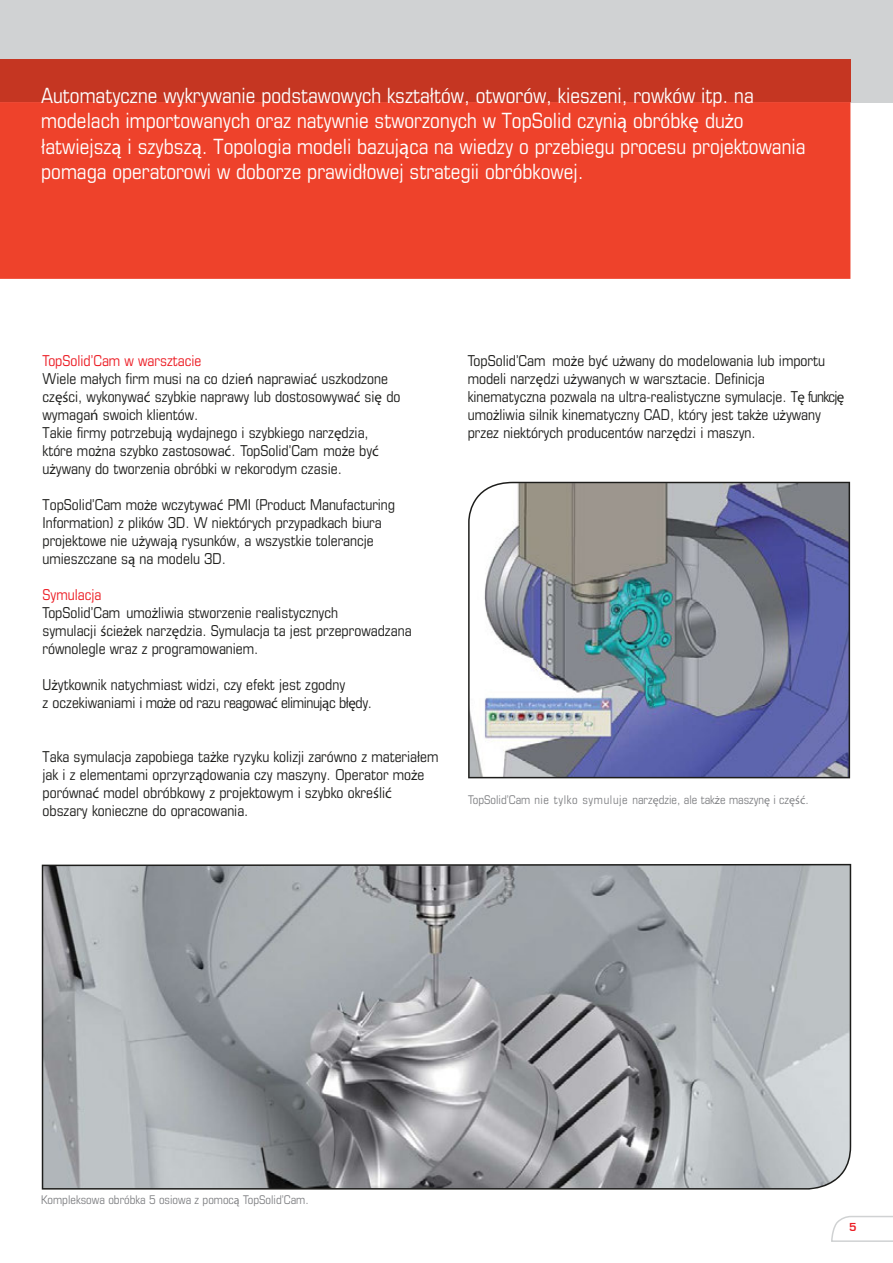
<style>
.page{position:relative;width:893px;height:1263px;background:#fff}
.page>*{position:absolute;margin:0;border:0;box-sizing:border-box;transform-origin:0 0}
.t1{font:condensed 21px/25.2px "Eurostile";color:#fff}
.t2{font:condensed 15px/18px "Eurostile";color:#1d1d1b}
.t3{font:condensed 12px "Eurostile";color:#808184}
.t4{font:700 12px "Eurostile";color:#ec1c24}
.s1{font-family:"Myriad Pro";font-stretch:normal}
.s2{color:#ec1c24}
</style>
<div class="page">
<div style="left:0;top:0;width:893px;height:102px;background:#d0d2d3"></div>
<div style="left:0;top:102px;width:850px;height:177px;background:#ee422b"></div>
<div style="left:0;top:60px;width:850px;height:42px;background:#c53622"></div>
<svg style="left:831px;top:1216px;width:62px;height:26px"></svg>
<svg style="left:42px;top:864px;width:809px;height:325px;background:#a1a4a8"></svg>
<img style="left:468px;top:482px;width:382px;height:296px">
<p class="t1" style="left:41px;top:83px;width:766px">Automatyczne wykrywanie podstawowych kształtów, otworów, kieszeni, rowków itp. na modelach importowanych oraz natywnie stworzonych w TopSolid czyni<span class="s1">ą</span> obróbk<span class="s1">ę</span> du<span class="s1">ż</span>o łatwiejsz<span class="s1">ą</span> i szybsz<span class="s1">ą</span>. Topologia modeli bazuj<span class="s1">ą</span>ca na wiedzy o przebiegu procesu projektowania pomaga operatorowi w doborze prawidłowej strategii obróbkowej.</p>
<p class="t2" style="left:43px;top:351px;width:359px"><span class="s2">TopSolid’Cam w warsztacie<br></span>Wiele małych firm musi na co dzie<span class="s1">ń</span> naprawia<span class="s1">ć</span> uszkodzone cz<span class="s1">ęś</span>ci, wykonywa<span class="s1">ć</span> szybkie naprawy lub dostosowywa<span class="s1">ć</span> si<span class="s1">ę</span> do wymaga<span class="s1">ń</span> swoich klientów.<br>Takie firmy potrzebuj<span class="s1">ą</span> wydajnego i szybkiego narz<span class="s1">ę</span>dzia, które mo<span class="s1">ż</span>na szybko zastosowa<span class="s1">ć</span>. TopSolid’Cam mo<span class="s1">ż</span>e by<span class="s1">ć </span>u<span class="s1">ż</span>ywany do tworzenia obróbki w rekorodym czasie.</p>
<p class="t2" style="left:43px;top:495px;width:354px">TopSolid’Cam mo<span class="s1">ż</span>e wczytywa<span class="s1">ć</span> PMI (Product Manufacturing Information) z plików 3D. W niektórych przypadkach biura projektowe nie u<span class="s1">ż</span>ywaj<span class="s1">ą</span> rysunków, a wszystkie tolerancje umieszczane s<span class="s1">ą</span> na modelu 3D.</p>
<p class="t2" style="left:43px;top:585px;width:371px"><span class="s2">Symulacja<br></span>TopSolid’Cam umo<span class="s1">ż</span>liwia stworzenie realistycznych<br>symulacji <span class="s1">ś</span>cie<span class="s1">ż</span>ek narz<span class="s1">ę</span>dzia. Symulacja ta jest przeprowadzana równolegle wraz z programowaniem.</p>
<p class="t2" style="left:43px;top:675px;width:331px">U<span class="s1">ż</span>ytkownik natychmiast widzi, czy efekt jest zgodny<br>z oczekiwaniami i mo<span class="s1">ż</span>e od razu reagowa<span class="s1">ć</span> eliminuj<span class="s1">ą</span>c bł<span class="s1">ę</span>dy.</p>
<p class="t2" style="left:43px;top:747px;width:398px">Taka symulacja zapobiega ta<span class="s1">ż</span>ke ryzyku kolizji zarówno z materiałem jak i z elementami oprzyrz<span class="s1">ą</span>dowania czy maszyny. Operator mo<span class="s1">ż</span>e porówna<span class="s1">ć</span> model obróbkowy z projektowym i szybko okre<span class="s1">ś</span>li<span class="s1">ć </span>obszary konieczne do opracowania.</p>
<p class="t2" style="left:468px;top:351px;width:378px">TopSolid’Cam mo<span class="s1">ż</span>e by<span class="s1">ć</span> u<span class="s1">ż</span>wany do modelowania lub importu modeli narz<span class="s1">ę</span>dzi u<span class="s1">ż</span>ywanych w warsztacie. Definicja kinematyczna pozwala na ultra-realistyczne symulacje. T<span class="s1">ę</span> funkcj<span class="s1">ę </span>umo<span class="s1">ż</span>liwia silnik kinematyczny CAD, który jest tak<span class="s1">ż</span>e u<span class="s1">ż</span>ywany przez niektórych producentów narz<span class="s1">ę</span>dzi i maszyn.</p>
<p class="t3" style="left:468px;top:793px;width:342px">TopSolid’Cam nie tylko symuluje narz<span class="s1">ę</span>dzie, ale tak<span class="s1">ż</span>e maszyn<span class="s1">ę</span> i cz<span class="s1">ęść</span>.</p>
<p class="t3" style="left:41px;top:1192px;width:269px">Kompleksowa obróbka 5 osiowa z pomoc<span class="s1">ą</span> TopSolid’Cam.</p>
<p class="t4" style="left:849px;top:1222px;width:9px">5</p>
</div>
